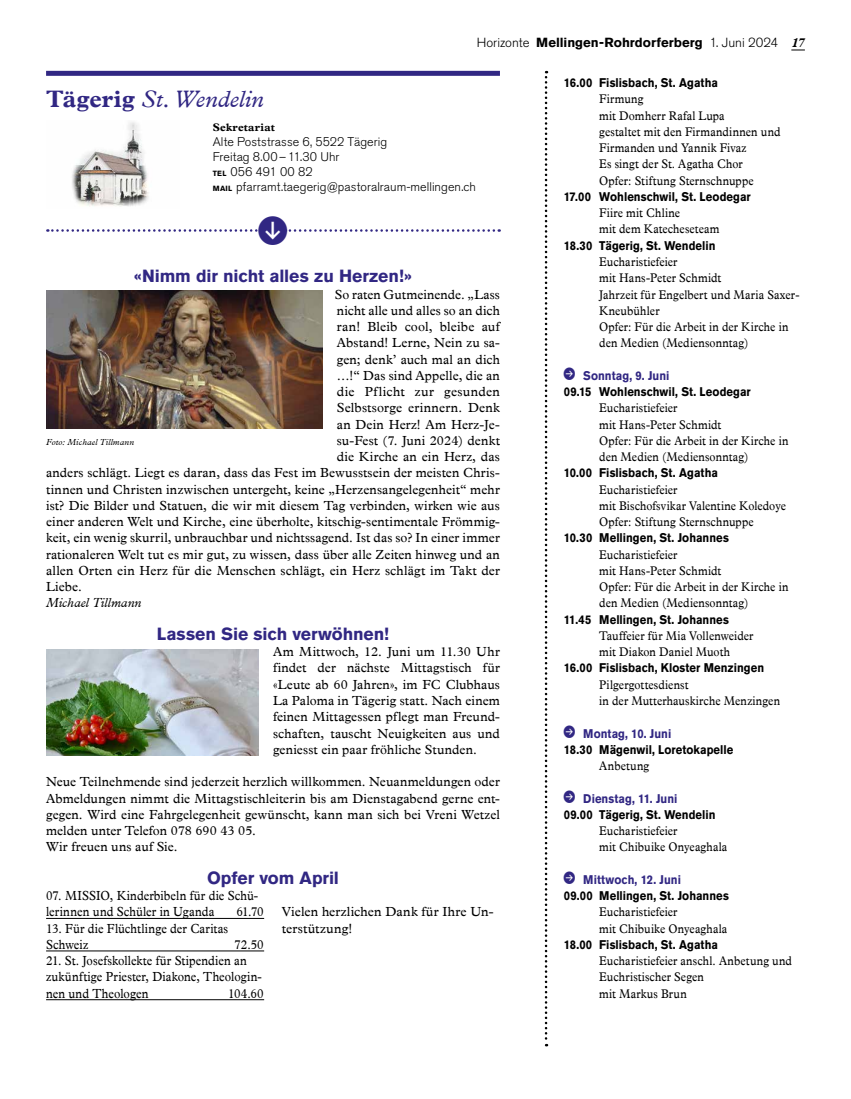
<style>
.page{position:relative;width:851px;height:1099px;background:#fff}
.page>*{position:absolute;margin:0;border:0;box-sizing:border-box;transform-origin:0 0}
.t1{font:italic 23.75px "Plantin MT Pro";color:#312783}
.t2{font:700 17.5px "Akzidenz Grotesk Pro";letter-spacing:-.005em;color:#312783}
.t3{font:13.12px/16.2px "Plantin MT Pro";letter-spacing:.01em;color:#000}
.t4{font:13.12px/16.2px "Plantin MT Pro";letter-spacing:.01em;color:#000;scale:.9 1}
.t5{font:700 13.12px "Akzidenz Grotesk Pro";letter-spacing:.005em;color:#000}
.t6{font:italic 13.12px "Plantin MT Pro";letter-spacing:.005em;color:#000}
.t7{font:12.5px/16.2px "Plantin MT Pro";letter-spacing:.01em;color:#000;scale:.9 1}
.t8{font:700 12.5px "Akzidenz Grotesk Pro";letter-spacing:.005em;color:#000;scale:.9 1}
.t9{font:300 12.5px/15px "Akzidenz Grotesk Pro";letter-spacing:.005em;color:#000}
.t10{font:700 12.5px "Akzidenz Grotesk Pro";color:#312783;scale:.9 1}
.t11{font:700 11px "Plantin MT Pro";letter-spacing:.025em;color:#000}
.t12{font:italic 8.75px "Plantin MT Pro";letter-spacing:.02em;color:#000}
.s1{font-weight:300}
.s2{font-family:"Plantin MT Pro";font-style:italic}
.s3{font-weight:700;font-style:normal}
.s4{font-weight:700;font-size:7.5px}
</style>
<div class="page">
<svg style="left:791px;top:50px;width:13px;height:1px"></svg>
<svg style="left:544px;top:71px;width:3px;height:975px"></svg>
<img style="left:46px;top:290px;width:276px;height:138px">
<img style="left:46px;top:649px;width:213px;height:106px">
<hr style="left:46px;top:918px;width:218px;height:1px;background:#000">
<hr style="left:46px;top:950px;width:218px;height:1px;background:#000">
<hr style="left:46px;top:999px;width:218px;height:1px;background:#000">
<div style="left:46px;top:71px;width:454px;height:5px;background:#312783"></div>
<img style="left:72px;top:122px;width:77px;height:85px">
<svg style="left:47px;top:229px;width:452px;height:3px"></svg>
<p class="t5" style="left:476px;top:34px;width:329px"><span class="s1">Horizonte</span> Mellingen-Rohrdorferberg <span class="s1">1. Juni 2024</span> <span class="s2">17</span></p>
<p class="t8" style="left:563px;top:75px;width:173px">16.00 Fislisbach, St. Agatha</p>
<p class="t7" style="left:599px;top:91px;width:203px">Firmung<br>mit Domherr Rafal Lupa<br>gestaltet mit den Firmandinnen und<br>Firmanden und Yannik Fivaz<br>Es singt der St. Agatha Chor<br>Opfer: Stiftung Sternschnuppe</p>
<p class="t8" style="left:563px;top:188px;width:209px">17.00 Wohlenschwil, St. Leodegar</p>
<p class="t7" style="left:599px;top:205px;width:135px">Fiire mit Chline<br>mit dem Katecheseteam</p>
<p class="t8" style="left:563px;top:237px;width:170px">18.30 Tägerig, St. Wendelin</p>
<p class="t7" style="left:599px;top:254px;width:224px">Eucharistiefeier<br>mit Hans-Peter Schmidt<br>Jahrzeit für Engelbert und Maria Saxer-<br>Kneubühler<br>Opfer: Für die Arbeit in der Kirche in den Medien (Mediensonntag)</p>
<p class="t10" style="left:583px;top:367px;width:97px">Sonntag, 9. Juni</p>
<p class="t8" style="left:563px;top:383px;width:209px">09.15 Wohlenschwil, St. Leodegar</p>
<p class="t7" style="left:599px;top:400px;width:212px">Eucharistiefeier<br>mit Hans-Peter Schmidt<br>Opfer: Für die Arbeit in der Kirche in den Medien (Mediensonntag)</p>
<p class="t8" style="left:563px;top:465px;width:173px">10.00 Fislisbach, St. Agatha</p>
<p class="t7" style="left:599px;top:481px;width:209px">Eucharistiefeier<br>mit Bischofsvikar Valentine Koledoye<br>Opfer: Stiftung Sternschnuppe</p>
<p class="t8" style="left:563px;top:530px;width:185px">10.30 Mellingen, St. Johannes</p>
<p class="t7" style="left:599px;top:546px;width:212px">Eucharistiefeier<br>mit Hans-Peter Schmidt<br>Opfer: Für die Arbeit in der Kirche in den Medien (Mediensonntag)</p>
<p class="t8" style="left:563px;top:611px;width:185px">11.45 Mellingen, St. Johannes</p>
<p class="t7" style="left:599px;top:627px;width:173px">Tauffeier für Mia Vollenweider mit Diakon Daniel Muoth</p>
<p class="t8" style="left:563px;top:660px;width:224px">16.00 Fislisbach, Kloster Menzingen</p>
<p class="t7" style="left:599px;top:676px;width:202px">Pilgergottesdienst<br>in der Mutterhauskirche Menzingen</p>
<p class="t10" style="left:583px;top:725px;width:99px">Montag, 10. Juni</p>
<p class="t8" style="left:563px;top:741px;width:190px">18.30 Mägenwil, Loretokapelle</p>
<p class="t7" style="left:599px;top:757px;width:57px">Anbetung</p>
<p class="t10" style="left:583px;top:790px;width:106px">Dienstag, 11. Juni</p>
<p class="t8" style="left:563px;top:806px;width:170px">09.00 Tägerig, St. Wendelin</p>
<p class="t7" style="left:599px;top:822px;width:144px">Eucharistiefeier<br>mit Chibuike Onyeaghala</p>
<p class="t10" style="left:583px;top:871px;width:110px">Mittwoch, 12. Juni</p>
<p class="t8" style="left:563px;top:887px;width:185px">09.00 Mellingen, St. Johannes</p>
<p class="t7" style="left:599px;top:904px;width:144px">Eucharistiefeier<br>mit Chibuike Onyeaghala</p>
<p class="t8" style="left:563px;top:936px;width:173px">18.00 Fislisbach, St. Agatha</p>
<p class="t7" style="left:599px;top:952px;width:215px">Eucharistiefeier anschl. Anbetung und<br>Euchristischer Segen<br>mit Markus Brun</p>
<h1 class="t1" style="left:46px;top:85px;width:219px"><span class="s3">Tägerig</span> St.Wendelin</h1>
<p class="t11" style="left:213px;top:120px;width:64px">Sekretariat</p>
<p class="t9" style="left:213px;top:134px;width:265px">Alte Poststrasse 6, 5522 Tägerig<br>Freitag 8.00–11.30 Uhr<br><span class="s4">TEL</span> 056 491 00 82<br><span class="s4">MAIL</span> pfarramt.taegerig@pastoralraum-mellingen.ch</p>
<h2 class="t2" style="left:134px;top:265px;width:279px">«Nimm dir nicht alles zu Herzen!»</h2>
<p class="t3" style="left:335px;top:286px;width:167px">So raten Gutmeinende. „Lass</p>
<p class="t3" style="left:337px;top:302px;width:164px">nicht alle und alles so an dich</p>
<p class="t3" style="left:337px;top:318px;width:164px">ran! Bleib cool, bleibe auf</p>
<p class="t3" style="left:337px;top:335px;width:164px">Abstand! Lerne, Nein zu sa-</p>
<p class="t3" style="left:337px;top:351px;width:164px">gen; denk’ auch mal an dich</p>
<p class="t3" style="left:337px;top:367px;width:165px">…!“ Das sind Appelle, die an</p>
<p class="t3" style="left:337px;top:383px;width:164px">die Pflicht zur gesunden</p>
<p class="t3" style="left:337px;top:400px;width:164px">Selbstsorge erinnern. Denk</p>
<p class="t3" style="left:337px;top:416px;width:164px">an Dein Herz! Am Herz-Je-</p>
<p class="t3" style="left:337px;top:432px;width:164px">su-Fest (7. Juni 2024) denkt</p>
<p class="t3" style="left:337px;top:448px;width:164px">die Kirche an ein Herz, das</p>
<p class="t3" style="left:46px;top:465px;width:455px">anders schlägt. Liegt es daran, dass das Fest im Bewusstsein der meisten Chris-</p>
<p class="t3" style="left:46px;top:481px;width:455px">tinnen und Christen inzwischen untergeht, keine „Herzensangelegenheit“ mehr</p>
<p class="t3" style="left:46px;top:497px;width:455px">ist? Die Bilder und Statuen, die wir mit diesem Tag verbinden, wirken wie aus</p>
<p class="t3" style="left:46px;top:513px;width:455px">einer anderen Welt und Kirche, eine überholte, kitschig-sentimentale Frömmig-</p>
<p class="t3" style="left:46px;top:530px;width:455px">keit, ein wenig skurril, unbrauchbar und nichtssagend. Ist das so? In einer immer</p>
<p class="t3" style="left:46px;top:546px;width:455px">rationaleren Welt tut es mir gut, zu wissen, dass über alle Zeiten hinweg und an</p>
<p class="t3" style="left:46px;top:562px;width:455px">allen Orten ein Herz für die Menschen schlägt, ein Herz schlägt im Takt der</p>
<p class="t3" style="left:46px;top:578px;width:37px">Liebe.</p>
<p class="t6" style="left:46px;top:595px;width:97px">Michael Tillmann</p>
<h2 class="t2" style="left:157px;top:622px;width:233px">Lassen Sie sich verwöhnen!</h2>
<p class="t3" style="left:273px;top:643px;width:228px;text-align:justify">Am Mittwoch, 12. Juni um 11.30 Uhr findet der nächste Mittagstisch für «Leute ab 60 Jahren», im FC Clubhaus La Paloma in Tägerig statt. Nach einem feinen Mittagessen pflegt man Freund&shy;schaften, tauscht Neuigkeiten aus und geniesst ein paar fröhliche Stunden.</p>
<p class="t3" style="left:46px;top:773px;width:455px">Neue Teilnehmende sind jederzeit herzlich willkommen. Neuanmeldungen oder Abmeldungen nimmt die Mittagstischleiterin bis am Dienstagabend gerne ent&shy;gegen. Wird eine Fahrgelegenheit gewünscht, kann man sich bei Vreni Wetzel melden unter Telefon 078 690 43 05.<br>Wir freuen uns auf Sie.</p>
<h2 class="t2" style="left:207px;top:866px;width:133px">Opfer vom April</h2>
<p class="t4" style="left:46px;top:887px;width:237px">07. MISSIO, Kinderbibeln für die Schü&shy;lerinnen und Schüler in Uganda</p>
<p class="t12" style="left:46px;top:437px;width:89px">Foto: Michael Tillmann</p>
<p class="t3" style="left:282px;top:903px;width:213px">Vielen herzlichen Dank für Ihre Un&shy;terstützung!</p>
<p class="t4" style="left:236px;top:903px;width:32px">61.70</p>
<p class="t4" style="left:46px;top:920px;width:204px">13. Für die Flüchtlinge der Caritas<br>Schweiz</p>
<p class="t4" style="left:234px;top:936px;width:34px">72.50</p>
<p class="t4" style="left:46px;top:952px;width:241px">21. St. Josefskollekte für Stipendien an zukünftige Priester, Diakone, Theologin&shy;nen und Theologen</p>
<p class="t4" style="left:228px;top:985px;width:41px">104.60</p>
</div>
